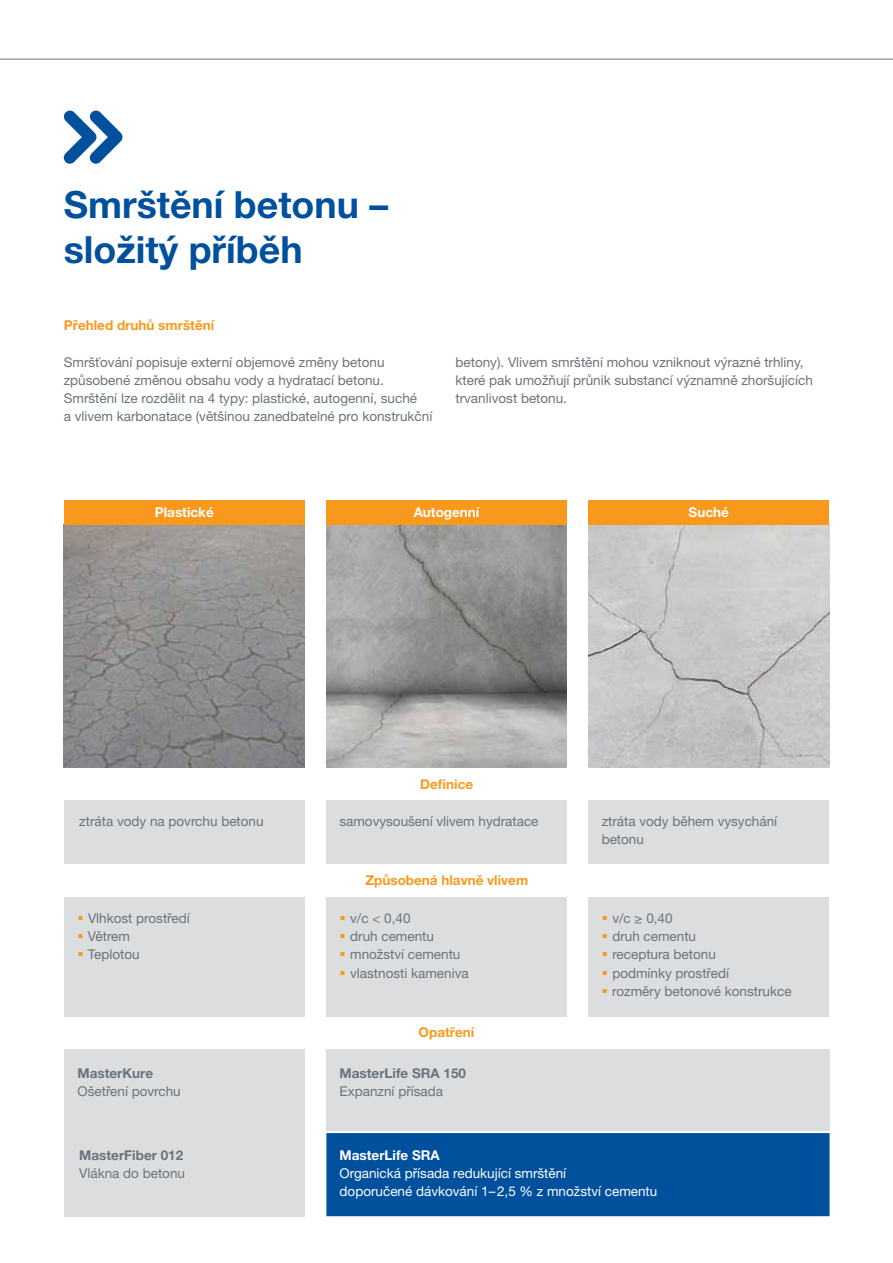
<style>
.page{position:relative;width:893px;height:1263px;background:#fff}
.page>*{position:absolute;margin:0;border:0;box-sizing:border-box;transform-origin:0 0}
.t1{font:700 37.5px/45px "Helvetica Neue LT Pro";color:#00509e}
.t2{font:13.5px/18.3px "Helvetica Neue LT Pro";color:#6a737b}
.t3{font:13.5px/18px "Helvetica Neue LT Pro";color:#fff}
.t4{font:700 13.5px "Helvetica Neue LT Pro";color:#f8991d}
.t5{font:700 13.5px "Helvetica Neue LT Pro";color:#6a737b}
.t6{font:700 13.5px "Helvetica Neue LT Pro";color:#fff}
.s1{color:#f8991d}
</style>
<div class="page">
<svg style="left:64px;top:111px;width:58px;height:53px"></svg>
<img style="left:64px;top:525px;width:241px;height:243px">
<img style="left:326px;top:525px;width:241px;height:243px">
<img style="left:588px;top:525px;width:241px;height:243px">
<div style="left:64px;top:500px;width:241px;height:25px;background:#f8991d"></div>
<div style="left:326px;top:500px;width:241px;height:25px;background:#f8991d"></div>
<div style="left:588px;top:500px;width:241px;height:25px;background:#f8991d"></div>
<div style="left:64px;top:1049px;width:241px;height:167px;background:#dcddde"></div>
<div style="left:64px;top:800px;width:241px;height:63px;background:#dcddde"></div>
<div style="left:326px;top:800px;width:241px;height:63px;background:#dcddde"></div>
<div style="left:588px;top:800px;width:241px;height:63px;background:#dcddde"></div>
<div style="left:64px;top:897px;width:241px;height:119px;background:#dcddde"></div>
<div style="left:326px;top:897px;width:241px;height:119px;background:#dcddde"></div>
<div style="left:588px;top:897px;width:241px;height:119px;background:#dcddde"></div>
<div style="left:326px;top:1133px;width:504px;height:83px;background:#00509e;border:2px solid #00509e"></div>
<div style="left:326px;top:1049px;width:504px;height:82px;background:#dcddde"></div>
<hr style="left:0;top:59px;width:893px;height:1px;background:#6a737b">
<h1 class="t1" style="left:64px;top:182px;width:326px">Smrštění betonu – složitý příběh</h1>
<p class="t4" style="left:64px;top:317px;width:152px">Přehled druhů smrštění</p>
<p class="t2" style="left:64px;top:352px;width:370px">Smršťování popisuje externí objemové změny betonu způsobené změnou obsahu vody a hydratací betonu.<br>Smrštění lze rozdělit na 4 typy: plastické, autogenní, suché<br>a vlivem karbonatace (většinou zanedbatelné pro konstrukční</p>
<p class="t2" style="left:455px;top:352px;width:359px">betony). Vlivem smrštění mohou vzniknout výrazné trhliny, které pak umožňují průnik substancí významně zhoršujících trvanlivost betonu.</p>
<p class="t6" style="left:155px;top:504px;width:60px">Plastické</p>
<p class="t6" style="left:414px;top:504px;width:67px">Autogenní</p>
<p class="t6" style="left:689px;top:504px;width:42px">Suché</p>
<p class="t4" style="left:420px;top:775px;width:54px">Definice</p>
<p class="t2" style="left:79px;top:812px;width:186px">ztráta vody na povrchu betonu</p>
<p class="t2" style="left:339px;top:812px;width:201px">samovysoušení vlivem hydratace</p>
<p class="t2" style="left:602px;top:812px;width:177px">ztráta vody během vysychání betonu</p>
<p class="t4" style="left:365px;top:871px;width:164px">Způsobená hlavně vlivem</p>
<p class="t2" style="left:77px;top:908px;width:114px"><span class="s1">▪</span> Vlhkost prostředí</p>
<p class="t2" style="left:77px;top:927px;width:54px"><span class="s1">▪</span> Větrem</p>
<p class="t2" style="left:77px;top:945px;width:64px"><span class="s1">▪</span> Teplotou</p>
<p class="t2" style="left:340px;top:908px;width:72px"><span class="s1">▪</span> v/c &lt; 0,40</p>
<p class="t2" style="left:340px;top:927px;width:96px"><span class="s1">▪</span> druh cementu</p>
<p class="t2" style="left:340px;top:945px;width:122px"><span class="s1">▪</span> množství cementu</p>
<p class="t2" style="left:340px;top:963px;width:131px"><span class="s1">▪</span> vlastnosti kameniva</p>
<p class="t2" style="left:602px;top:908px;width:72px"><span class="s1">▪</span> v/c ≥ 0,40</p>
<p class="t2" style="left:602px;top:927px;width:96px"><span class="s1">▪</span> druh cementu</p>
<p class="t2" style="left:602px;top:945px;width:116px"><span class="s1">▪</span> receptura betonu</p>
<p class="t2" style="left:602px;top:963px;width:129px"><span class="s1">▪</span> podmínky prostředí</p>
<p class="t2" style="left:602px;top:981px;width:191px"><span class="s1">▪</span> rozměry betonové konstrukce</p>
<p class="t4" style="left:419px;top:1024px;width:57px">Opatření</p>
<p class="t5" style="left:77px;top:1064px;width:77px">MasterKure</p>
<p class="t2" style="left:77px;top:1082px;width:105px">Ošetření povrchu</p>
<p class="t5" style="left:340px;top:1064px;width:128px">MasterLife SRA 150</p>
<p class="t2" style="left:340px;top:1082px;width:105px">Expanzní přísada</p>
<p class="t5" style="left:79px;top:1146px;width:106px">MasterFiber 012</p>
<p class="t2" style="left:79px;top:1163px;width:107px">Vlákna do betonu</p>
<p class="t6" style="left:340px;top:1146px;width:102px">MasterLife SRA</p>
<p class="t3" style="left:340px;top:1163px;width:319px">Organická přísada redukující smrštění<br>doporučené dávkování 1–2,5 % z množství cementu</p>
</div>
